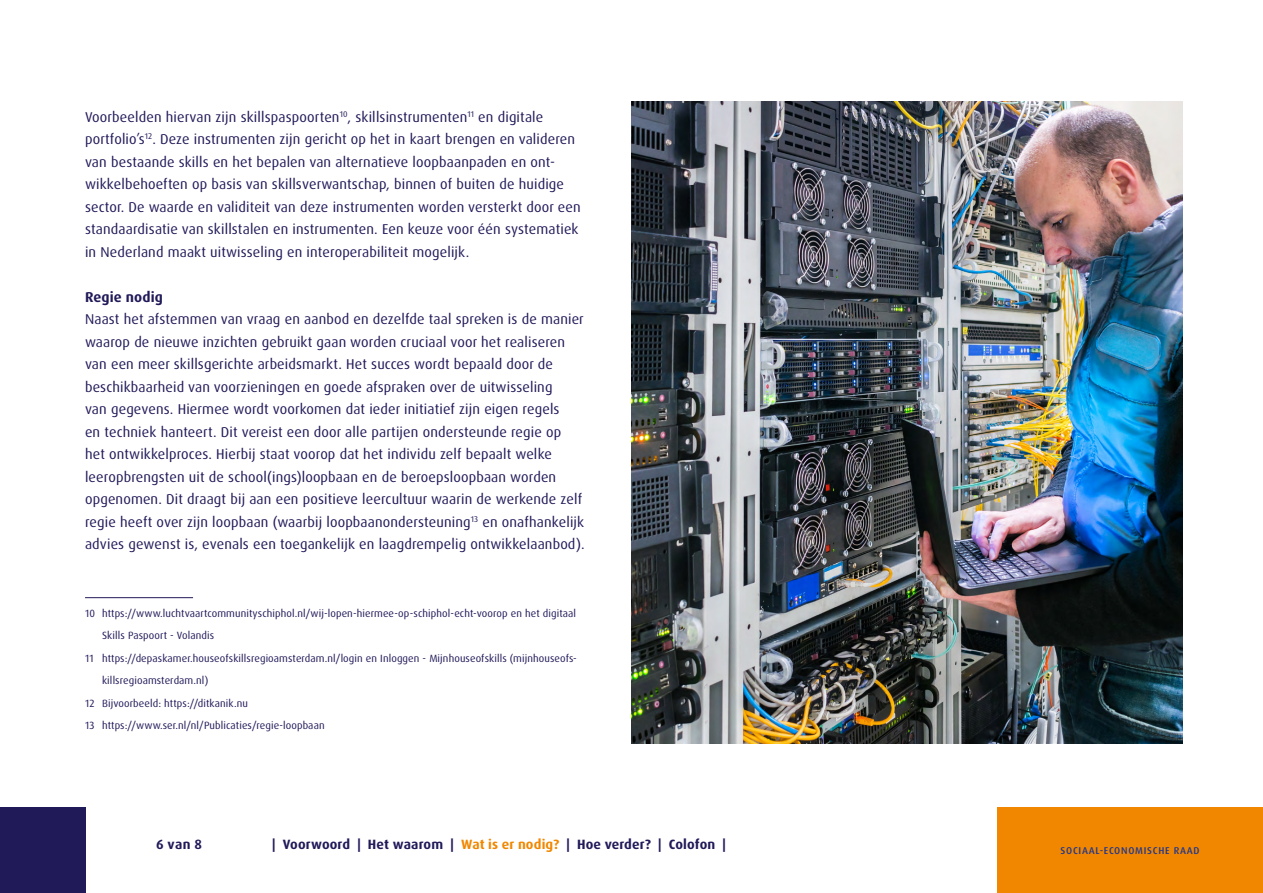
<style>
.page{position:relative;width:1263px;height:893px;background:#fff}
.page>*{position:absolute;margin:0;border:0;box-sizing:border-box;transform-origin:0 0}
.t1{font:14.25px/22.5px "Dax OT";letter-spacing:.01em;color:#211a59}
.t2{font:700 14.25px "Dax OT";letter-spacing:.01em;color:#211a59}
.t3{font:700 13.5px "Dax OT";letter-spacing:.01em;color:#211a59}
.t4{font:10.5px "Dax OT";letter-spacing:.01em;color:#211a59}
.t5{font:500 9.9px "Dax OT";letter-spacing:.075em;color:#23378b}
.s1{color:#f18700}
</style>
<div class="page">
<div style="left:0;top:808px;width:85px;height:85px;background:#211a59"></div>
<div style="left:997px;top:808px;width:266px;height:85px;background:#f18700"></div>
<hr style="left:85px;top:597px;width:108px;height:1px;background:#211a59">
<img style="left:631px;top:101px;width:551px;height:642px">
<p class="t1" style="left:85px;top:105px;width:497px">Voorbeelden hiervan zijn skillspaspoorten<sup>10</sup>, skillsinstrumenten<sup>11</sup> en digitale portfolio’s<sup>12</sup>. Deze instrumenten zijn gericht op het in kaart brengen en valideren van bestaande skills en het bepalen van alternatieve loopbaanpaden en ont&shy;wikkelbehoeften op basis van skillsverwantschap, binnen of buiten de huidige sector. De waarde en validiteit van deze instrumenten worden versterkt door een standaardisatie van skillstalen en instrumenten. Een keuze voor één systematiek in Nederland maakt uitwisseling en interoperabiliteit mogelijk.</p>
<p class="t2" style="left:85px;top:287px;width:79px">Regie nodig</p>
<p class="t1" style="left:85px;top:308px;width:501px">Naast het afstemmen van vraag en aanbod en dezelfde taal spreken is de manier waarop de nieuwe inzichten gebruikt gaan worden cruciaal voor het realiseren van een meer skillsgerichte arbeidsmarkt. Het succes wordt bepaald door de beschikbaarheid van voorzieningen en goede afspraken over de uitwisseling<br>van gegevens. Hiermee wordt voorkomen dat ieder initiatief zijn eigen regels<br>en techniek hanteert. Dit vereist een door alle partijen ondersteunde regie op het ontwikkelproces. Hierbij staat voorop dat het individu zelf bepaalt welke leeropbrengsten uit de school(ings)loopbaan en de beroepsloopbaan worden opgenomen. Dit draagt bij aan een positieve leercultuur waarin de werkende zelf regie heeft over zijn loopbaan (waarbij loopbaanondersteuning<sup>13</sup> en onafhankelijk advies gewenst is, evenals een toegankelijk en laagdrempelig ontwikkelaanbod).</p>
<p class="t4" style="left:85px;top:606px;width:493px">10 https://www.luchtvaartcommunityschiphol.nl/wij-lopen-hiermee-op-schiphol-echt-voorop en het digitaal</p>
<p class="t4" style="left:102px;top:629px;width:114px">Skills Paspoort - Volandis</p>
<p class="t4" style="left:85px;top:651px;width:493px">11 https://depaskamer.houseofskillsregioamsterdam.nl/login en Inloggen - Mijnhouseofskills (mijnhouseofs-</p>
<p class="t4" style="left:102px;top:674px;width:108px">killsregioamsterdam.nl)</p>
<p class="t4" style="left:85px;top:696px;width:165px">12 Bijvoorbeeld: https://ditkanik.nu</p>
<p class="t4" style="left:85px;top:719px;width:241px">13 https://www.ser.nl/nl/Publicaties/regie-loopbaan</p>
<p class="t3" style="left:156px;top:836px;width:47px">6 van 8</p>
<p class="t3" style="left:272px;top:836px;width:455px">| Voorwoord | Het waarom | <span class="s1">Wat is er nodig?</span> | Hoe verder? | Colofon |</p>
<p class="t5" style="left:1060px;top:845px;width:141px">SOCIAAL-ECONOMISCHE RAAD</p>
</div>
